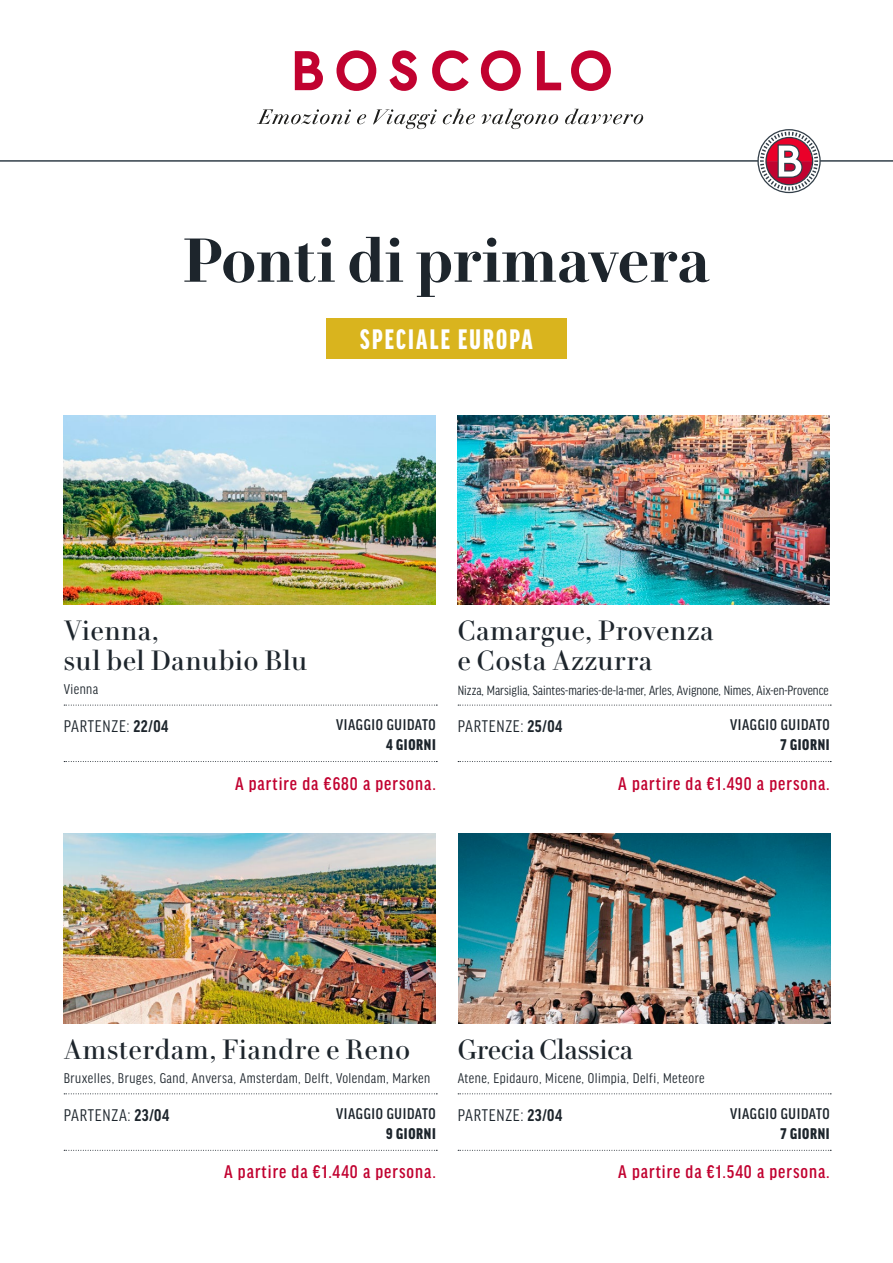
<style>
.page{position:relative;width:893px;height:1263px;background:#fff}
.page>*{position:absolute;margin:0;border:0;box-sizing:border-box;transform-origin:0 0}
.t1{font:600 60px "Le Jeune Deck";letter-spacing:.01em;color:#1d252c}
.t2{font:900 extra-condensed 30px "Good Headline Pro";letter-spacing:.075em;color:#fff}
.t3{font:27px/30px "Le Jeune Deck";letter-spacing:.025em;color:#1d252c}
.t4{font:27px "Le Jeune Deck";color:#1d252c}
.t5{font:500 condensed 19.5px "Good Headline Pro";letter-spacing:.05em;color:#c10230}
.t6{font:condensed 18px "Good Headline Pro";letter-spacing:.04em;color:#1d252c}
.t7{font:500 condensed 16.5px "Good Headline Pro";letter-spacing:.04em;color:#1d252c}
.t8{font:900 condensed 16.5px "Good Headline Pro";letter-spacing:.04em;color:#1d252c}
.t9{font:condensed 15px "Good Headline Pro";letter-spacing:.03em;color:#1d252c}
.t10{font:condensed 14.25px "Good Headline Pro";color:#1d252c}
.s1{font-weight:700}
</style>
<div class="page">
<hr style="left:0;top:160px;width:893px;height:2px;background:#323e48">
<svg style="left:757px;top:129px;width:64px;height:64px"></svg>
<svg style="left:295px;top:51px;width:28px;height:39px"></svg>
<svg style="left:336px;top:50px;width:40px;height:41px"></svg>
<svg style="left:389px;top:50px;width:28px;height:41px"></svg>
<svg style="left:481px;top:50px;width:40px;height:41px"></svg>
<svg style="left:537px;top:51px;width:24px;height:39px"></svg>
<svg style="left:571px;top:50px;width:40px;height:41px"></svg>
<svg style="left:432px;top:50px;width:37px;height:41px"></svg>
<svg style="left:257px;top:109px;width:94px;height:15px"></svg>
<svg style="left:357px;top:114px;width:9px;height:10px"></svg>
<svg style="left:373px;top:109px;width:64px;height:20px"></svg>
<svg style="left:443px;top:109px;width:32px;height:15px"></svg>
<svg style="left:481px;top:109px;width:77px;height:20px"></svg>
<svg style="left:565px;top:109px;width:78px;height:15px"></svg>
<img style="left:458px;top:834px;width:373px;height:189px">
<img style="left:458px;top:415px;width:372px;height:189px">
<svg style="left:64px;top:761px;width:373px;height:1px"></svg>
<svg style="left:64px;top:705px;width:373px;height:1px"></svg>
<img style="left:64px;top:415px;width:372px;height:189px">
<svg style="left:458px;top:761px;width:373px;height:1px"></svg>
<svg style="left:458px;top:705px;width:373px;height:1px"></svg>
<img style="left:64px;top:834px;width:372px;height:189px">
<svg style="left:64px;top:1150px;width:373px;height:1px"></svg>
<svg style="left:64px;top:1093px;width:373px;height:1px"></svg>
<svg style="left:458px;top:1150px;width:373px;height:1px"></svg>
<svg style="left:458px;top:1093px;width:373px;height:1px"></svg>
<div style="left:326px;top:318px;width:241px;height:40px;background:#d9b41e"></div>
<h1 class="t1" style="left:183px;top:216px;width:528px">Ponti di primavera</h1>
<h2 class="t2" style="left:360px;top:324px;width:174px">SPECIALE EUROPA</h2>
<h3 class="t3" style="left:64px;top:614px;width:245px">Vienna,<br>sul bel Danubio Blu</h3>
<p class="t9" style="left:64px;top:682px;width:36px">Vienna</p>
<p class="t6" style="left:64px;top:717px;width:106px">PARTENZE: <span class="s1">22/04</span></p>
<p class="t7" style="left:336px;top:717px;width:101px">VIAGGIO GUIDATO</p>
<p class="t8" style="left:386px;top:737px;width:51px">4 GIORNI</p>
<h3 class="t5" style="left:235px;top:774px;width:202px">A partire da €680 a persona.</h3>
<h3 class="t3" style="left:458px;top:614px;width:257px">Camargue, Provenza e Costa Azzurra</h3>
<p class="t10" style="left:458px;top:684px;width:373px">Nizza, Marsiglia, Saintes-maries-de-la-mer, Arles, Avignone, Nimes, Aix-en-Provence</p>
<p class="t7" style="left:730px;top:717px;width:101px">VIAGGIO GUIDATO</p>
<p class="t8" style="left:781px;top:737px;width:51px">7 GIORNI</p>
<h3 class="t5" style="left:618px;top:774px;width:213px">A partire da €1.490 a persona.</h3>
<p class="t6" style="left:458px;top:717px;width:106px">PARTENZE: <span class="s1">25/04</span></p>
<h3 class="t3" style="left:64px;top:1033px;width:348px">Amsterdam, Fiandre e Reno</h3>
<p class="t9" style="left:64px;top:1070px;width:368px">Bruxelles, Bruges, Gand, Anversa, Amsterdam, Delft, Volendam, Marken</p>
<p class="t7" style="left:336px;top:1106px;width:101px">VIAGGIO GUIDATO</p>
<p class="t8" style="left:386px;top:1126px;width:51px">9 GIORNI</p>
<h3 class="t5" style="left:224px;top:1163px;width:213px">A partire da €1.440 a persona.</h3>
<p class="t6" style="left:64px;top:1106px;width:107px">PARTENZA: <span class="s1">23/04</span></p>
<h3 class="t4" style="left:458px;top:1030px;width:177px">Grecia Classica</h3>
<p class="t9" style="left:458px;top:1070px;width:248px">Atene, Epidauro, Micene, Olimpia, Delfi, Meteore</p>
<p class="t6" style="left:458px;top:1106px;width:106px">PARTENZE: <span class="s1">23/04</span></p>
<p class="t7" style="left:730px;top:1106px;width:101px">VIAGGIO GUIDATO</p>
<p class="t8" style="left:781px;top:1126px;width:51px">7 GIORNI</p>
<h3 class="t5" style="left:618px;top:1163px;width:213px">A partire da €1.540 a persona.</h3>
</div>
